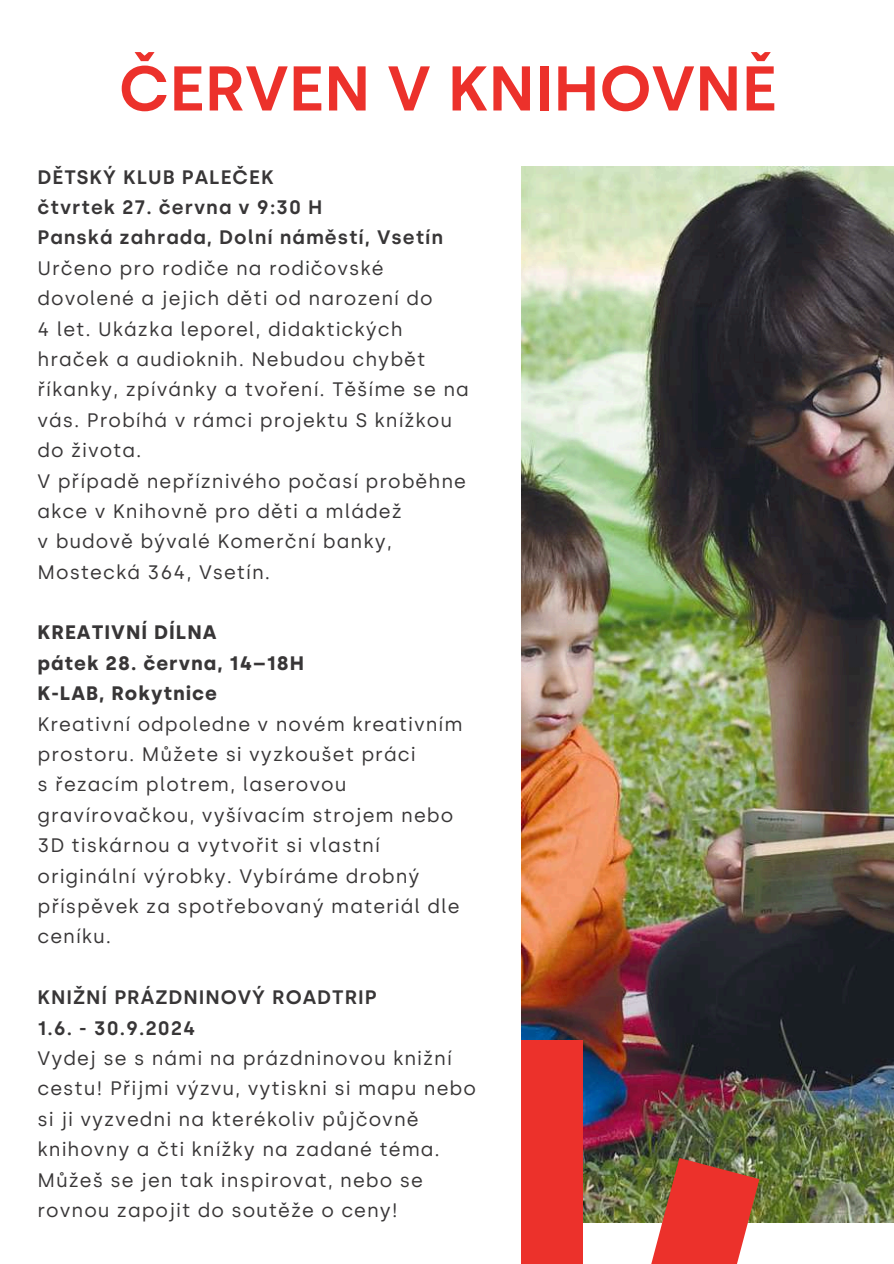
<style>
.page{position:relative;width:894px;height:1264px;background:#fff}
.page>*{position:absolute;margin:0;border:0;box-sizing:border-box;transform-origin:0 0}
.t1{font:600 63px "Silka";color:#ec312b}
.t2{font:19.5px/30.3px "Silka";letter-spacing:.05em;color:#383637}
.t3{font:600 19.5px/30.3px "Silka";letter-spacing:.05em;color:#383637}
.t4{font:700 19.5px/30.3px "Silka";letter-spacing:.05em;color:#383637}
</style>
<div class="page">
<img style="left:521px;top:167px;width:372px;height:1055px">
<img style="left:612px;top:1157px;width:147px;height:106px">
<div style="left:521px;top:1040px;width:61px;height:223px;background:#ec312b"></div>
<h1 class="t1" style="left:119px;top:51px;width:659px">ČERVEN V KNIHOVNĚ</h1>
<p class="t3" style="left:37px;top:162px;width:407px">DĚTSKÝ KLUB PALEČEK<br>čtvrtek 27. června v 9:30 H<br>Panská zahrada, Dolní náměstí, Vsetín</p>
<p class="t2" style="left:37px;top:253px;width:433px">Určeno pro rodiče na rodičovské dovolené a jejich děti od narození do<br>4 let. Ukázka leporel, didaktických hraček a audioknih. Nebudou chybět říkanky, zpívánky a tvoření. Těšíme se na vás. Probíhá v rámci projektu S knížkou do života.<br>V případě nepříznivého počasí proběhne akce v Knihovně pro děti a mládež<br>v budově bývalé Komerční banky,<br>Mostecká 364, Vsetín.</p>
<p class="t4" style="left:37px;top:617px;width:268px">KREATIVNÍ DÍLNA<br>pátek 28. června, 14–18H<br>K-LAB, Rokytnice</p>
<p class="t2" style="left:37px;top:708px;width:426px">Kreativní odpoledne v novém kreativním prostoru. Můžete si vyzkoušet práci<br>s řezacím plotrem, laserovou gravírovačkou, vyšívacím strojem nebo 3D tiskárnou a vytvořit si vlastní originální výrobky. Vybíráme drobný příspěvek za spotřebovaný materiál dle ceníku.</p>
<p class="t3" style="left:37px;top:982px;width:340px">KNIŽNÍ PRÁZDNINOVÝ ROADTRIP<br>1.6. - 30.9.2024</p>
<p class="t2" style="left:37px;top:1042px;width:440px">Vydej se s námi na prázdninovou knižní cestu! Přijmi výzvu, vytiskni si mapu nebo si ji vyzvedni na kterékoliv půjčovně knihovny a čti knížky na zadané téma.<br>Můžeš se jen tak inspirovat, nebo se rovnou zapojit do soutěže o ceny!</p>
</div>
